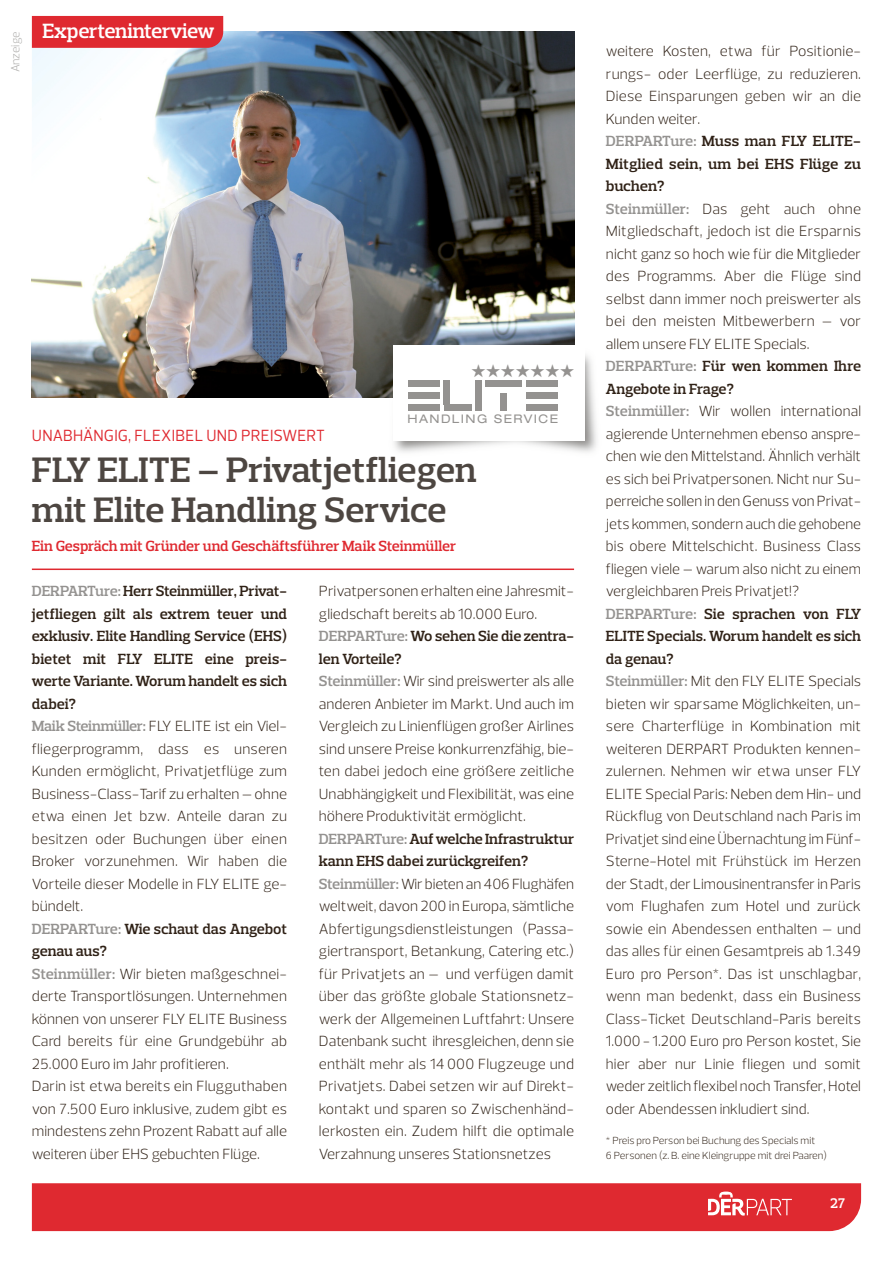
<style>
.page{position:relative;width:893px;height:1263px;background:#fff}
.page>*{position:absolute;margin:0;border:0;box-sizing:border-box;transform-origin:0 0}
.t1{font:600 36px/40.5px "Prelo Slab";color:#4d4641}
.t2{font:600 21px "Prelo Slab";letter-spacing:-.01em;color:#fff}
.t3{font:18.15px "Zapf Dingbats ITC";color:#949290}
.t4{font:16.5px "Prelo";letter-spacing:.02em;color:#df2930;scale:.96 1}
.t5{font:300 15px/22.5px "Prelo";color:#2f2116;text-align:justify}
.t6{font:600 15px/22.5px "Prelo Slab";letter-spacing:-.005em;color:#2f2116}
.t7{font:600 15px/22.5px "Prelo Slab";letter-spacing:-.005em;color:#2f2116;text-align:justify;scale:1.04 1}
.t8{font:600 15px "Prelo Slab";color:#df2930}
.t9{font:600 14.25px "Prelo Slab";color:#fff}
.t10{font:300 12px "Prelo";color:#a9a8a6}
.t11{font:expanded 11.85px "Helvetica Neue";letter-spacing:.12em;color:#949290}
.t12{font:300 10.5px/15px "Prelo";color:#2f2116}
.s1{color:#949290}
.s2{font-family:"Prelo Slab";font-weight:600;color:#949290}
</style>
<div class="page">
<img style="left:394px;top:354px;width:203px;height:98px">
<div style="left:32px;top:1183px;width:829px;height:48px;background:#df2930"></div>
<img style="left:32px;top:32px;width:542px;height:366px">
<hr style="left:32px;top:568px;width:542px;height:2px;background:#df2930">
<div style="left:393px;top:345px;width:192px;height:96px;background:#fff"></div>
<div style="left:444px;top:380px;width:6px;height:25px;background:#949290"></div>
<div style="left:409px;top:380px;width:31px;height:6px;background:#949290"></div>
<div style="left:485px;top:381px;width:37px;height:6px;background:#949290"></div>
<div style="left:409px;top:392px;width:31px;height:6px;background:#949290"></div>
<div style="left:409px;top:404px;width:31px;height:7px;background:#949290"></div>
<div style="left:526px;top:381px;width:31px;height:6px;background:#949290"></div>
<div style="left:526px;top:393px;width:31px;height:6px;background:#949290"></div>
<div style="left:526px;top:404px;width:31px;height:7px;background:#949290"></div>
<div style="left:444px;top:404px;width:27px;height:7px;background:#949290"></div>
<div style="left:475px;top:380px;width:6px;height:31px;background:#949290"></div>
<div style="left:501px;top:393px;width:6px;height:18px;background:#949290"></div>
<img style="left:32px;top:48px;width:153px;height:137px">
<div style="left:32px;top:16px;width:191px;height:32px;background:#df2930"></div>
<p class="t10" style="left:11px;top:72px;width:42px;rotate:-90deg">Anzeige</p>
<h2 class="t2" style="left:43px;top:23px;width:173px">Experteninterview</h2>
<p class="t3" style="left:471px;top:364px;width:105px">★★★★★★★</p>
<p class="t11" style="left:408px;top:414px;width:152px">HANDLING SERVICE</p>
<p class="t4" style="left:32px;top:430px;width:307px">UNABHÄNGIG, FLEXIBEL UND PREISWERT</p>
<h1 class="t1" style="left:32px;top:453px;width:446px">FLY ELITE – Privatjetfliegen mit Elite Handling Service</h1>
<p class="t8" style="left:32px;top:540px;width:426px">Ein Gespräch mit Gründer und Geschäftsführer Maik Steinmüller</p>
<p class="t6" style="left:32px;top:581px;width:257px;text-align:justify"><span class="s1">DERPARTure:</span>Herr Steinmüller, Privat&shy;jetfliegen gilt als extrem teuer und exklusiv. Elite Handling Service (EHS) bietet mit FLY ELITE eine preis&shy;werte Variante. Worum handelt es sich dabei?</p>
<p class="t5" style="left:32px;top:716px;width:257px"><span class="s2">Maik Steinmüller:</span> FLY ELITE ist ein Viel&shy;fliegerprogramm, dass es unseren Kunden ermöglicht, Privatjetflüge zum Business-Class-Tarif zu erhalten – ohne etwa einen Jet bzw. Anteile daran zu besitzen oder Buchungen über einen Broker vorzunehmen. Wir haben die Vorteile dieser Modelle in FLY ELITE ge&shy;bündelt.</p>
<p class="t6" style="left:32px;top:919px;width:257px"><span class="s1">DERPARTure:</span> Wie schaut das Angebot genau aus?</p>
<p class="t5" style="left:32px;top:964px;width:257px;text-align:left"><span class="s2">Steinmüller:</span> Wir bieten maßgeschnei&shy;derte Transportlösungen. Unternehmen können von unserer FLY ELITE Business Card bereits für eine Grundgebühr ab 25.000 Euro im Jahr profitieren.<br>Darin ist etwa bereits ein Flugguthaben von 7.500 Euro inklusive, zudem gibt es mindestens zehn Prozent Rabatt auf alle weiteren über EHS gebuchten Flüge.</p>
<p class="t5" style="left:319px;top:581px;width:257px">Privatpersonen erhalten eine Jahresmit&shy;gliedschaft bereits ab 10.000 Euro.</p>
<p class="t6" style="left:319px;top:626px;width:257px"><span class="s1">DERPARTure:</span> Wo sehen Sie die zentra&shy;len Vorteile?</p>
<p class="t5" style="left:319px;top:671px;width:257px"><span class="s2">Steinmüller:</span> Wir sind preiswerter als alle anderen Anbieter im Markt. Und auch im Vergleich zu Linienflügen großer Airlines sind unsere Preise konkurrenzfähig, bie&shy;ten dabei jedoch eine größere zeitliche Unabhängigkeit und Flexibilität, was eine höhere Produktivität ermöglicht.</p>
<p class="t6" style="left:319px;top:829px;width:257px"><span class="s1">DERPARTure:</span> Auf welche Infrastruktur kann EHS dabei zurückgreifen?</p>
<p class="t5" style="left:319px;top:874px;width:257px"><span class="s2">Steinmüller:</span> Wir bieten an 406 Flughäfen weltweit, davon 200 in Europa, sämtliche Abfertigungsdienstleistungen (Passa&shy;giertransport, Betankung, Catering etc.) für Privatjets an – und verfügen damit über das größte globale Stationsnetz&shy;werk der Allgemeinen Luftfahrt: Unsere Datenbank sucht ihresgleichen, denn sie enthält mehr als 14 000 Flugzeuge und Privatjets. Dabei setzen wir auf Direkt&shy;kontakt und sparen so Zwischenhänd&shy;lerkosten ein. Zudem hilft die optimale Verzahnung unseres Stationsnetzes</p>
<p class="t5" style="left:606px;top:41px;width:257px">weitere Kosten, etwa für Positionie&shy;rungs- oder Leerflüge, zu reduzieren.<br>Diese Einsparungen geben wir an die Kunden weiter.</p>
<p class="t7" style="left:606px;top:131px;width:247px"><span class="s1">DERPARTure:</span> Muss man FLY ELITE-Mitglied sein, um bei EHS Flüge zu buchen?</p>
<p class="t5" style="left:606px;top:199px;width:257px"><span class="s2">Steinmüller:</span> Das geht auch ohne Mitgliedschaft, jedoch ist die Ersparnis nicht ganz so hoch wie für die Mitglieder des Programms. Aber die Flüge sind selbst dann immer noch preiswerter als bei den meisten Mitbewerbern – vor allem unsere FLY ELITE Specials.</p>
<p class="t6" style="left:606px;top:356px;width:257px"><span class="s1">DERPARTure:</span> Für wen kommen Ihre<br>Angebote in Frage?</p>
<p class="t5" style="left:606px;top:401px;width:257px"><span class="s2">Steinmüller:</span> Wir wollen international agierende Unternehmen ebenso anspre&shy;chen wie den Mittelstand. Ähnlich verhält es sich bei Privatpersonen. Nicht nur Su&shy;perreiche sollen in den Genuss von Privat&shy;jets kommen, sondern auch die gehobene bis obere Mittelschicht. Business Class fliegen viele – warum also nicht zu einem vergleichbaren Preis Privatjet!?</p>
<p class="t6" style="left:606px;top:604px;width:257px;text-align:justify"><span class="s1">DERPARTure:</span> Sie sprachen von FLY ELITE Specials. Worum handelt es sich da genau?</p>
<p class="t5" style="left:606px;top:671px;width:257px"><span class="s2">Steinmüller:</span> Mit den FLY ELITE Specials bieten wir sparsame Möglichkeiten, un&shy;sere Charterflüge in Kombination mit weiteren DERPART Produkten kennen&shy;zulernen. Nehmen wir etwa unser FLY ELITE Special Paris: Neben dem Hin- und Rückflug von Deutschland nach Paris im Privatjet sind eine Übernachtung im Fünf-Sterne-Hotel mit Frühstück im Herzen der Stadt, der Limousinentransfer in Paris vom Flughafen zum Hotel und zurück sowie ein Abendessen enthalten – und das alles für einen Gesamtpreis ab 1.349<br>Euro pro Person*. Das ist unschlagbar, wenn man bedenkt, dass ein Business Class-Ticket Deutschland-Paris bereits 1.000 - 1.200 Euro pro Person kostet, Sie hier aber nur Linie fliegen und somit weder zeitlich flexibel noch Transfer, Hotel oder Abendessen inkludiert sind.</p>
<p class="t12" style="left:606px;top:1134px;width:223px">* Preis pro Person bei Buchung des Specials mit<br>6 Personen (z. B. eine Kleingruppe mit drei Paaren)</p>
<p class="t9" style="left:831px;top:1198px;width:16px">27</p>
</div>
